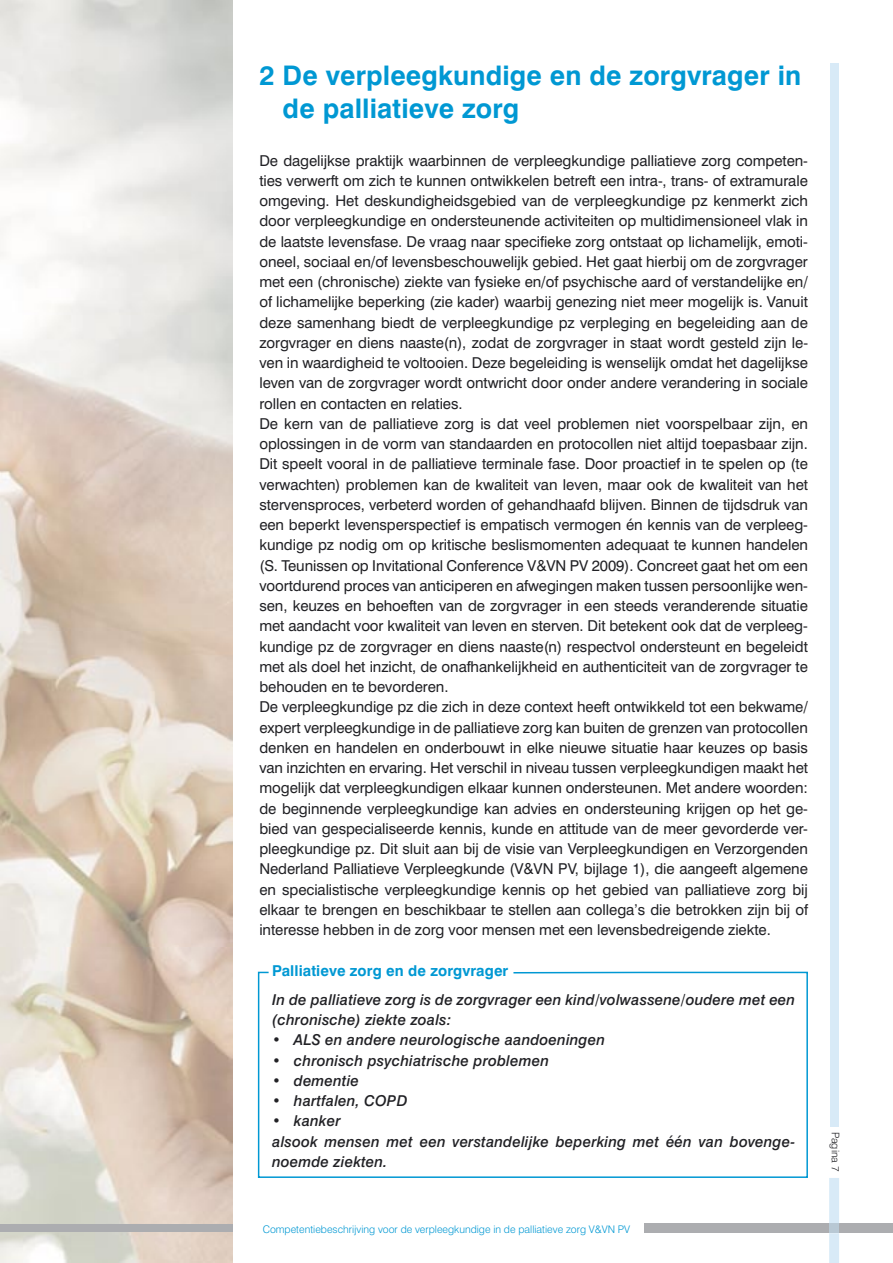
<style>
.page{position:relative;width:893px;height:1263px;background:#fff}
.page>*{position:absolute;margin:0;border:0;box-sizing:border-box;transform-origin:0 0}
.t1{font:700 27px/32.4px "Swiss 721 BT";letter-spacing:.005em;color:#0098d3}
.t2{font:15px/20.2px "Swiss 721 BT";letter-spacing:-.005em;color:#212125}
.t3{font:italic 500 15px/20.2px "Swiss 721 BT";letter-spacing:.01em;color:#212125}
.t4{font:700 15px "Swiss 721 BT";letter-spacing:.005em;color:#0098d3}
.t5{font:300 10.5px "Swiss 721 BT";color:#0098d3}
.t6{font:300 10.5px "Swiss 721 BT";color:#212125}
</style>
<div class="page">
<div style="left:644px;top:1224px;width:249px;height:9px;background:#acadb0"></div>
<svg style="left:0;top:0;width:232px;height:1263px;background:#dfd5ca"></svg>
<div style="left:830px;top:64px;width:8px;height:1063px;background:#d8eaf7"></div>
<svg style="left:829px;top:1178px;width:10px;height:85px"></svg>
<div style="left:829px;top:1224px;width:10px;height:9px;background:#b8c8d4"></div>
<div style="left:0;top:1224px;width:232px;height:7px;background:#acadb0"></div>
<svg style="left:258px;top:972px;width:550px;height:206px"></svg>
<h1 class="t1" style="left:283px;top:59px;width:520px;text-indent:-23px">2 De verpleegkundige en de zorgvrager in de palliatieve zorg</h1>
<p class="t2" style="left:259px;top:150px;width:550px">De dagelijkse praktijk waarbinnen de verpleegkundige palliatieve zorg competen&shy;ties verwerft om zich te kunnen ontwikkelen betreft een intra-, trans- of extramurale omgeving. Het deskundigheidsgebied van de verpleegkundige pz kenmerkt zich door verpleegkundige en ondersteunende activiteiten op multidimensioneel vlak in de laatste levensfase. De vraag naar specifieke zorg ontstaat op lichamelijk, emoti&shy;oneel, sociaal en/of levensbeschouwelijk gebied. Het gaat hierbij om de zorgvrager met een (chronische) ziekte van fysieke en/of psychische aard of verstandelijke en/ of lichamelijke beperking (zie kader) waarbij genezing niet meer mogelijk is. Vanuit deze samenhang biedt de verpleegkundige pz verpleging en begeleiding aan de zorgvrager en diens naaste(n), zodat de zorgvrager in staat wordt gesteld zijn le&shy;ven in waardigheid te voltooien. Deze begeleiding is wenselijk omdat het dagelijkse leven van de zorgvrager wordt ontwricht door onder andere verandering in sociale rollen en contacten en relaties.<br>De kern van de palliatieve zorg is dat veel problemen niet voorspelbaar zijn, en oplossingen in de vorm van standaarden en protocollen niet altijd toepasbaar zijn.<br>Dit speelt vooral in de palliatieve terminale fase. Door proactief in te spelen op (te verwachten) problemen kan de kwaliteit van leven, maar ook de kwaliteit van het stervensproces, verbeterd worden of gehandhaafd blijven. Binnen de tijdsdruk van een beperkt levensperspectief is empatisch vermogen én kennis van de verpleeg&shy;kundige pz nodig om op kritische beslismomenten adequaat te kunnen handelen (S. Teunissen op Invitational Conference V&amp;VN PV 2009). Concreet gaat het om een voortdurend proces van anticiperen en afwegingen maken tussen persoonlijke wen&shy;sen, keuzes en behoeften van de zorgvrager in een steeds veranderende situatie met aandacht voor kwaliteit van leven en sterven. Dit betekent ook dat de verpleeg&shy;kundige pz de zorgvrager en diens naaste(n) respectvol ondersteunt en begeleidt met als doel het inzicht, de onafhankelijkheid en authenticiteit van de zorgvrager te behouden en te bevorderen.<br>De verpleegkundige pz die zich in deze context heeft ontwikkeld tot een bekwame/ expert verpleegkundige in de palliatieve zorg kan buiten de grenzen van protocollen denken en handelen en onderbouwt in elke nieuwe situatie haar keuzes op basis van inzichten en ervaring. Het verschil in niveau tussen verpleegkundigen maakt het mogelijk dat verpleegkundigen elkaar kunnen ondersteunen. Met andere woorden: de beginnende verpleegkundige kan advies en ondersteuning krijgen op het ge&shy;bied van gespecialiseerde kennis, kunde en attitude van de meer gevorderde ver&shy;pleegkundige pz. Dit sluit aan bij de visie van Verpleegkundigen en Verzorgenden Nederland Palliatieve Verpleegkunde (V&amp;VN PV, bijlage 1), die aangeeft algemene en specialistische verpleegkundige kennis op het gebied van palliatieve zorg bij elkaar te brengen en beschikbaar te stellen aan collega’s die betrokken zijn bij of interesse hebben in de zorg voor mensen met een levensbedreigende ziekte.</p>
<p class="t4" style="left:272px;top:961px;width:238px">Palliatieve zorg en de zorgvrager</p>
<p class="t3" style="left:272px;top:989px;width:525px">In de palliatieve zorg is de zorgvrager een kind/volwassene/oudere met een (chronische) ziekte zoals:</p>
<p class="t3" style="left:272px;top:1030px;width:334px">• ALS en andere neurologische aandoeningen</p>
<p class="t3" style="left:272px;top:1050px;width:278px">• chronisch psychiatrische problemen</p>
<p class="t3" style="left:272px;top:1070px;width:88px">• dementie</p>
<p class="t3" style="left:272px;top:1091px;width:137px">• hartfalen, COPD</p>
<p class="t3" style="left:272px;top:1111px;width:524px">• kanker<br>alsook mensen met een verstandelijke beperking met één van bovenge&shy;noemde ziekten.</p>
<p class="t6" style="left:842px;top:1132px;width:41px;rotate:90deg">Pagina 7</p>
<p class="t5" style="left:263px;top:1222px;width:369px">Competentiebeschrijving voor de verpleegkundige in de palliatieve zorg V&amp;VN PV</p>
</div>
